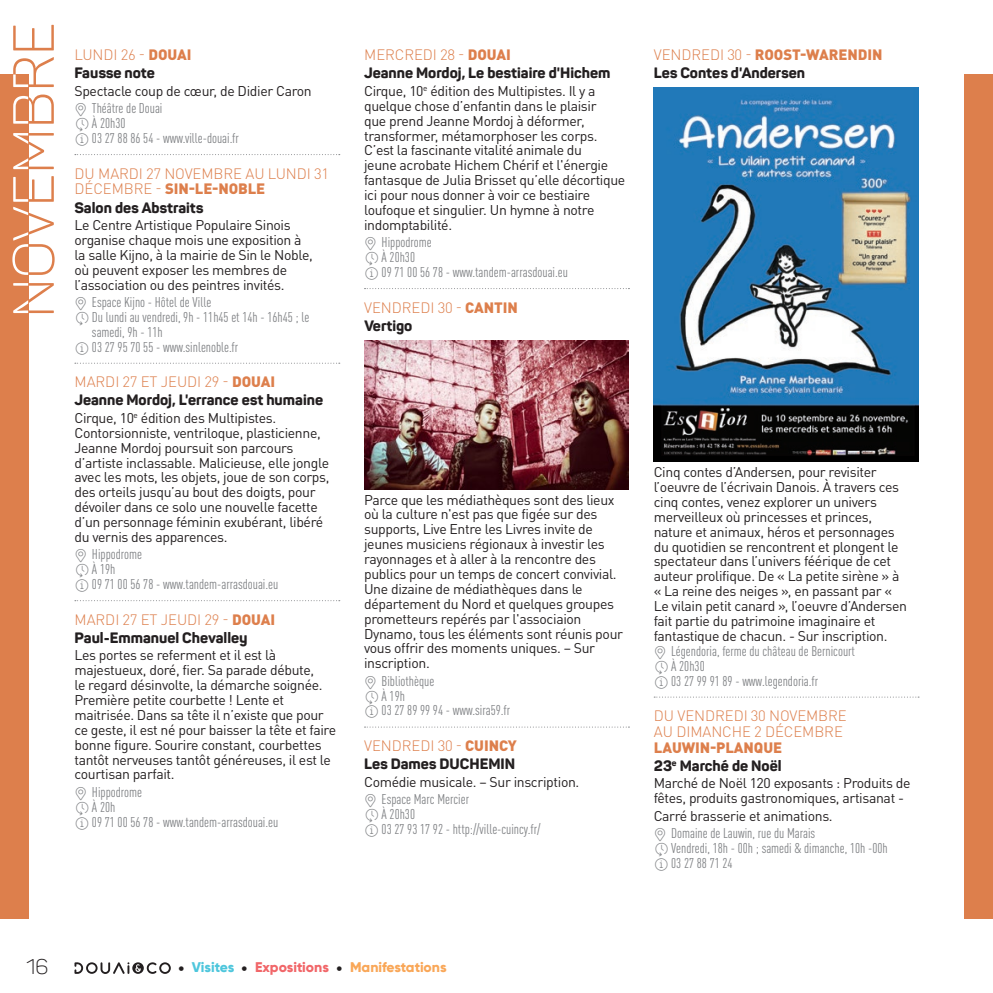
<style>
.page{position:relative;width:993px;height:993px;background:#fff}
.page>*{position:absolute;margin:0;border:0;box-sizing:border-box;transform-origin:0 0}
.t1{font:300 21px "Panton";color:#231f20}
.DATE_NOV{font:300 14.88px/15.8px "DIN Pro";letter-spacing:-.005em;color:#dd7f4c}
.TITRE_OCT{font:800 14.88px "Panton";color:#231f20}
.DATE_NOV-2{font:900 14.88px "DIN Pro";letter-spacing:-.005em;color:#dd7f4c}
.TXT_COURANT{font:14px/14.9px "DIN Pro";letter-spacing:-.025em;color:#231f20}
.LIEU_ACTU_NOV{font:condensed 14px/14.9px "DIN Pro";color:#808285}
.t2{font:800 14px "Gilroy";color:#f9a758}
.s1{font-weight:900}
.s2{font-family:"Panton Icons A";font-weight:700;font-stretch:normal}
.s3{font-family:"Panton Icons D";font-weight:700;font-stretch:normal}
.s4{font-weight:300}
.s5{font-size:15.22px;color:#231f20}
.s6{color:#4ec6dc}
.s7{color:#f16669}
</style>
<div class="page">
<svg style="left:75px;top:154px;width:265px;height:1px"></svg>
<svg style="left:75px;top:362px;width:265px;height:1px"></svg>
<svg style="left:75px;top:600px;width:265px;height:1px"></svg>
<svg style="left:364px;top:288px;width:265px;height:1px"></svg>
<svg style="left:364px;top:726px;width:265px;height:1px"></svg>
<img style="left:364px;top:340px;width:264px;height:149px">
<svg style="left:654px;top:696px;width:263px;height:1px"></svg>
<img style="left:653px;top:88px;width:265px;height:373px">
<div style="left:0;top:74px;width:28px;height:844px;background:#dd7f4c"></div>
<svg style="left:12px;top:25px;width:43px;height:288px"></svg>
<div style="left:964px;top:74px;width:28px;height:844px;background:#dd7f4c"></div>
<svg style="left:74px;top:962px;width:97px;height:11px"></svg>
<p class="DATE_NOV" style="left:75px;top:46px;width:118px">LUNDI 26 - <span class="s1">DOUAI</span></p>
<p class="TITRE_OCT" style="left:74px;top:64px;width:82px">Fausse note</p>
<p class="TXT_COURANT" style="left:74px;top:82px;width:239px">Spectacle coup de cœur, de Didier Caron</p>
<p class="LIEU_ACTU_NOV" style="left:74px;top:100px;width:89px"><span class="s2">A</span> Théâtre de Douai</p>
<p class="LIEU_ACTU_NOV" style="left:74px;top:115px;width:52px"><span class="s3">A</span> À 20h30</p>
<p class="LIEU_ACTU_NOV" style="left:74px;top:129px;width:166px"><span class="s3">B</span> 03 27 88 86 54 - www.ville-douai.fr</p>
<p class="DATE_NOV" style="left:75px;top:164px;width:256px">DU MARDI 27 NOVEMBRE AU LUNDI 31<br>DÉCEMBRE - <span class="s1">SIN-LE-NOBLE</span></p>
<p class="TITRE_OCT" style="left:74px;top:198px;width:130px">Salon des Abstraits</p>
<p class="TXT_COURANT" style="left:74px;top:216px;width:240px">Le Centre Artistique Populaire Sinois organise chaque mois une exposition à la salle Kijno, à la mairie de Sin le Noble, où peuvent exposer les membres de l’association ou des peintres invités.</p>
<p class="LIEU_ACTU_NOV" style="left:74px;top:293px;width:138px"><span class="s2">A</span> Espace Kijno - Hôtel de Ville</p>
<p class="LIEU_ACTU_NOV" style="left:92px;top:308px;width:219px;text-indent:-18px"><span class="s3">A</span> Du lundi au vendredi, 9h - 11h45 et 14h - 16h45 ; le samedi, 9h - 11h</p>
<p class="LIEU_ACTU_NOV" style="left:74px;top:338px;width:165px"><span class="s3">B</span> 03 27 95 70 55 - www.sinlenoble.fr</p>
<p class="DATE_NOV" style="left:75px;top:372px;width:202px">MARDI 27 ET JEUDI 29 - <span class="s1">DOUAI</span></p>
<p class="TITRE_OCT" style="left:74px;top:391px;width:250px">Jeanne Mordoj, L'errance est humaine</p>
<p class="TXT_COURANT" style="left:74px;top:409px;width:256px">Cirque, 10<sup>e</sup> édition des Multipistes.<br>Contorsionniste, ventriloque, plasticienne, Jeanne Mordoj poursuit son parcours d’artiste inclassable. Malicieuse, elle jongle avec les mots, les objets, joue de son corps, des orteils jusqu’au bout des doigts, pour dévoiler dans ce solo une nouvelle facette d’un personnage féminin exubérant, libéré du vernis des apparences.</p>
<p class="LIEU_ACTU_NOV" style="left:74px;top:545px;width:69px"><span class="s2">A</span> Hippodrome</p>
<p class="LIEU_ACTU_NOV" style="left:74px;top:560px;width:42px"><span class="s3">A</span> À 19h</p>
<p class="LIEU_ACTU_NOV" style="left:74px;top:575px;width:205px"><span class="s3">B</span> 09 71 00 56 78 - www.tandem-arrasdouai.eu</p>
<p class="DATE_NOV" style="left:75px;top:610px;width:202px">MARDI 27 ET JEUDI 29 - <span class="s1">DOUAI</span></p>
<p class="TITRE_OCT" style="left:74px;top:628px;width:174px">Paul-Emmanuel Chevalley</p>
<p class="TXT_COURANT" style="left:74px;top:646px;width:263px">Les portes se referment et il est là majestueux, doré, fier. Sa parade débute,<br>le regard désinvolte, la démarche soignée.<br>Première petite courbette ! Lente et maitrisée. Dans sa tête il n’existe que pour ce geste, il est né pour baisser la tête et faire bonne figure. Sourire constant, courbettes tantôt nerveuses tantôt généreuses, il est le courtisan parfait.</p>
<p class="LIEU_ACTU_NOV" style="left:74px;top:783px;width:69px"><span class="s2">A</span> Hippodrome</p>
<p class="LIEU_ACTU_NOV" style="left:74px;top:798px;width:42px"><span class="s3">A</span> À 20h</p>
<p class="LIEU_ACTU_NOV" style="left:74px;top:812px;width:205px"><span class="s3">B</span> 09 71 00 56 78 - www.tandem-arrasdouai.eu</p>
<p class="DATE_NOV" style="left:364px;top:46px;width:148px">MERCREDI 28 - <span class="s1">DOUAI</span></p>
<p class="TITRE_OCT" style="left:364px;top:64px;width:248px">Jeanne Mordoj, Le bestiaire d'Hichem</p>
<p class="TXT_COURANT" style="left:364px;top:82px;width:263px">Cirque, 10<sup>e</sup> édition des Multipistes. Il y a quelque chose d’enfantin dans le plaisir<br>que prend Jeanne Mordoj à déformer, transformer, métamorphoser les corps.<br>C’est la fascinante vitalité animale du<br>jeune acrobate Hichem Chérif et l'énergie fantasque de Julia Brisset qu’elle décortique ici pour nous donner à voir ce bestiaire loufoque et singulier. Un hymne à notre indomptabilité.</p>
<p class="LIEU_ACTU_NOV" style="left:364px;top:234px;width:69px"><span class="s2">A</span> Hippodrome</p>
<p class="LIEU_ACTU_NOV" style="left:364px;top:248px;width:52px"><span class="s3">A</span> À 20h30</p>
<p class="LIEU_ACTU_NOV" style="left:364px;top:263px;width:205px"><span class="s3">B</span> 09 71 00 56 78 - www.tandem-arrasdouai.eu</p>
<p class="DATE_NOV" style="left:364px;top:298px;width:155px">VENDREDI 30 - <span class="s1">CANTIN</span></p>
<p class="TITRE_OCT" style="left:364px;top:316px;width:50px">Vertigo</p>
<p class="TXT_COURANT" style="left:364px;top:490px;width:260px">Parce que les médiathèques sont des lieux où la culture n'est pas que figée sur des supports, Live Entre les Livres invite de jeunes musiciens régionaux à investir les rayonnages et à aller à la rencontre des publics pour un temps de concert convivial.<br>Une dizaine de médiathèques dans le département du Nord et quelques groupes prometteurs repérés par l'associaion Dynamo, tous les éléments sont réunis pour vous offrir des moments uniques. – Sur inscription.</p>
<p class="LIEU_ACTU_NOV" style="left:364px;top:672px;width:72px"><span class="s2">A</span> Bibliothèque</p>
<p class="LIEU_ACTU_NOV" style="left:364px;top:687px;width:42px"><span class="s3">A</span> À 19h</p>
<p class="LIEU_ACTU_NOV" style="left:364px;top:701px;width:147px"><span class="s3">B</span> 03 27 89 99 94 - www.sira59.fr</p>
<p class="DATE_NOV" style="left:364px;top:736px;width:154px">VENDREDI 30 - <span class="s1">CUINCY</span></p>
<p class="TITRE_OCT" style="left:364px;top:754px;width:152px">Les Dames DUCHEMIN</p>
<p class="TXT_COURANT" style="left:364px;top:772px;width:217px">Comédie musicale. – Sur inscription.</p>
<p class="LIEU_ACTU_NOV" style="left:364px;top:790px;width:106px"><span class="s2">A</span> Espace Marc Mercier</p>
<p class="LIEU_ACTU_NOV" style="left:364px;top:805px;width:52px"><span class="s3">A</span> À 20h30</p>
<p class="LIEU_ACTU_NOV" style="left:364px;top:820px;width:178px"><span class="s3">B</span> 03 27 93 17 92 - http://ville-cuincy.fr/</p>
<p class="DATE_NOV-2" style="left:653px;top:42px;width:230px"><span class="s4">VENDREDI 30 -</span> ROOST-WARENDIN</p>
<p class="TITRE_OCT" style="left:653px;top:64px;width:153px">Les Contes d'Andersen</p>
<p class="TXT_COURANT" style="left:653px;top:463px;width:255px">Cinq contes d’Andersen, pour revisiter l’oeuvre de l’écrivain Danois. À travers ces cinq contes, venez explorer un univers merveilleux où princesses et princes, nature et animaux, héros et personnages du quotidien se rencontrent et plongent le spectateur dans l’univers féérique de cet auteur prolifique. De « La petite sirène » à « La reine des neiges », en passant par « Le vilain petit canard », l’oeuvre d’Andersen fait partie du patrimoine imaginaire et fantastique de chacun. - Sur inscription.</p>
<p class="LIEU_ACTU_NOV" style="left:653px;top:642px;width:203px"><span class="s2">A</span> Légendoria, ferme du château de Bernicourt</p>
<p class="LIEU_ACTU_NOV" style="left:653px;top:657px;width:52px"><span class="s3">A</span> À 20h30</p>
<p class="LIEU_ACTU_NOV" style="left:653px;top:671px;width:166px"><span class="s3">B</span> 03 27 99 91 89 - www.legendoria.fr</p>
<p class="DATE_NOV" style="left:653px;top:706px;width:194px">DU VENDREDI 30 NOVEMBRE<br>AU DIMANCHE 2 DÉCEMBRE<br><span class="s1">LAUWIN-PLANQUE</span></p>
<p class="TITRE_OCT" style="left:653px;top:756px;width:129px">23<sup>e</sup> Marché de Noël</p>
<p class="TXT_COURANT" style="left:653px;top:774px;width:258px">Marché de Noël 120 exposants : Produits de fêtes, produits gastronomiques, artisanat -</p>
<p class="TXT_COURANT" style="left:653px;top:806px;width:180px">Carré brasserie et animations.</p>
<p class="LIEU_ACTU_NOV" style="left:653px;top:824px;width:163px"><span class="s2">A</span> Domaine de Lauwin, rue du Marais</p>
<p class="LIEU_ACTU_NOV" style="left:653px;top:839px;width:235px"><span class="s3">A</span> Vendredi, 18h - 00h ; samedi &amp; dimanche, 10h -00h</p>
<p class="LIEU_ACTU_NOV" style="left:653px;top:854px;width:80px"><span class="s3">B</span> 03 27 88 71 24</p>
<p class="t1" style="left:26px;top:953px;width:24px">16</p>
<p class="t2" style="left:178px;top:958px;width:269px"><span class="s5">•</span> <span class="s6">Visites</span> <span class="s5">•</span> <span class="s7">Expositions</span> <span class="s5">•</span> Manifestations</p>
</div>
